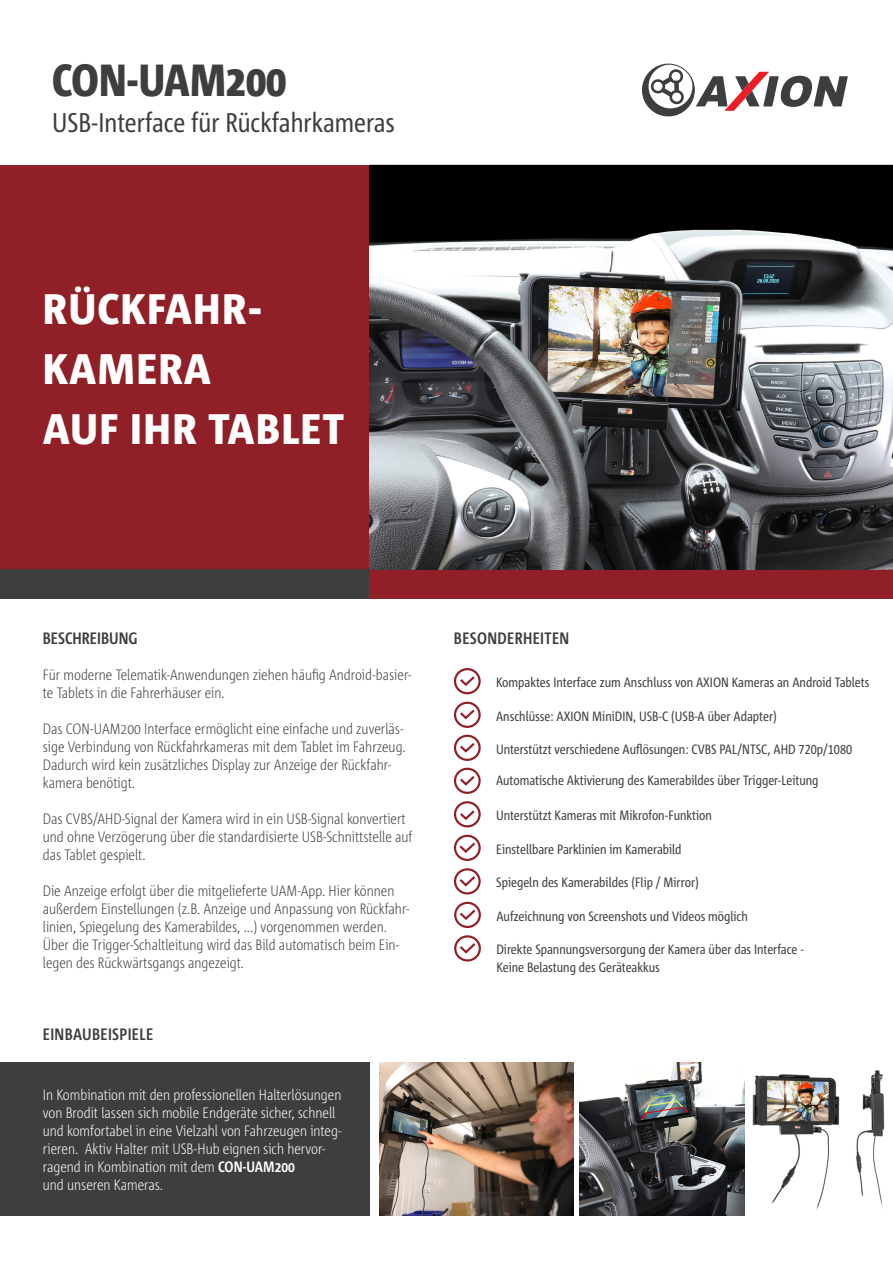
<style>
.page{position:relative;width:893px;height:1263px;background:#fff}
.page>*{position:absolute;margin:0;border:0;box-sizing:border-box;transform-origin:0 0}
.t1{font:800 45px "Corpid E1 s Cd";color:#3e3e3f}
.t2{font:800 42.6px/60px "Corpid E1 s S Cd";color:#fff}
.t3{font:27px "Corpid E1 s Cd";color:#3e3e3f}
.t4{font:700 16.5px "Corpid E1 s Cd";color:#3e3e3f}
.t5{font:300 15px/18px "Corpid E1 s Cd";color:#3e3e3f}
.t6{font:300 15px/18px "Corpid E1 s Cd";color:#fff}
.t7{font:13.5px/18px "Corpid E1 s Cd";color:#3e3e3f}
.s1{font-weight:700}
</style>
<div class="page">
<svg style="left:642px;top:64px;width:206px;height:52px"></svg>
<div style="left:0;top:165px;width:370px;height:404px;background:#911f27"></div>
<div style="left:0;top:569px;width:370px;height:29px;background:#3e3e3f"></div>
<div style="left:370px;top:569px;width:523px;height:29px;background:#911f27"></div>
<div style="left:0;top:1062px;width:370px;height:154px;background:#3e3e3f"></div>
<div style="left:454px;top:668px;width:27px;height:26px;border:2px solid #911f27;border-radius:50%"></div>
<svg style="left:458px;top:674px;width:19px;height:12px"></svg>
<div style="left:454px;top:702px;width:27px;height:26px;border:2px solid #911f27;border-radius:50%"></div>
<svg style="left:458px;top:707px;width:19px;height:14px"></svg>
<div style="left:454px;top:735px;width:27px;height:26px;border:2px solid #911f27;border-radius:50%"></div>
<svg style="left:458px;top:741px;width:19px;height:13px"></svg>
<div style="left:454px;top:768px;width:27px;height:26px;border:2px solid #911f27;border-radius:50%"></div>
<svg style="left:458px;top:774px;width:19px;height:13px"></svg>
<div style="left:454px;top:801px;width:27px;height:26px;border:2px solid #911f27;border-radius:50%"></div>
<svg style="left:458px;top:808px;width:19px;height:14px"></svg>
<div style="left:454px;top:835px;width:27px;height:26px;border:2px solid #911f27;border-radius:50%"></div>
<svg style="left:457px;top:840px;width:21px;height:14px"></svg>
<div style="left:454px;top:868px;width:27px;height:26px;border:2px solid #911f27;border-radius:50%"></div>
<svg style="left:457px;top:874px;width:21px;height:14px"></svg>
<div style="left:454px;top:902px;width:27px;height:26px;border:2px solid #911f27;border-radius:50%"></div>
<svg style="left:457px;top:907px;width:21px;height:15px"></svg>
<div style="left:454px;top:935px;width:27px;height:26px;border:2px solid #911f27;border-radius:50%"></div>
<svg style="left:457px;top:941px;width:21px;height:14px"></svg>
<img style="left:370px;top:165px;width:523px;height:405px">
<img style="left:579px;top:1062px;width:165px;height:154px">
<img style="left:379px;top:1062px;width:194px;height:154px">
<img style="left:752px;top:1070px;width:133px;height:140px">
<h1 class="t1" style="left:52px;top:52px;width:236px">CON-UAM200</h1>
<h3 class="t3" style="left:52px;top:105px;width:344px">USB-Interface für Rückfahrkameras</h3>
<h2 class="t2" style="left:43px;top:278px;width:304px">RÜCKFAHR-<br>KAMERA<br>AUF IHR TABLET</h2>
<p class="t4" style="left:43px;top:628px;width:96px">BESCHREIBUNG</p>
<p class="t5" style="left:43px;top:666px;width:370px">Für moderne Telematik-Anwendungen ziehen häufig Android-basier&shy;te Tablets in die Fahrerhäuser ein.</p>
<p class="t5" style="left:43px;top:720px;width:364px">Das CON-UAM200 Interface ermöglicht eine einfache und zuverläs&shy;sige Verbindung von Rückfahrkameras mit dem Tablet im Fahrzeug.<br>Dadurch wird kein zusätzliches Display zur Anzeige der Rückfahr&shy;kamera benötigt.</p>
<p class="t5" style="left:43px;top:810px;width:371px">Das CVBS/AHD-Signal der Kamera wird in ein USB-Signal konvertiert und ohne Verzögerung über die standardisierte USB-Schnittstelle auf das Tablet gespielt.</p>
<p class="t5" style="left:43px;top:882px;width:368px">Die Anzeige erfolgt über die mitgelieferte UAM-App. Hier können außerdem Einstellungen (z.B. Anzeige und Anpassung von Rückfahr&shy;linien, Spiegelung des Kamerabildes, ...) vorgenommen werden.<br>Über die Trigger-Schaltleitung wird das Bild automatisch beim Ein&shy;legen des Rückwärtsgangs angezeigt.</p>
<p class="t4" style="left:43px;top:1024px;width:112px">EINBAUBEISPIELE</p>
<p class="t6" style="left:43px;top:1085px;width:300px">In Kombination mit den professionellen Halterlösungen von Brodit lassen sich mobile Endgeräte sicher, schnell und komfortabel in eine Vielzahl von Fahrzeugen integ&shy;rieren. Aktiv Halter mit USB-Hub eignen sich hervor&shy;ragend in Kombination mit dem <span class="s1">CON-UAM200<br></span>und unseren Kameras.</p>
<p class="t4" style="left:454px;top:628px;width:117px">BESONDERHEITEN</p>
<p class="t7" style="left:496px;top:673px;width:375px">Kompaktes Interface zum Anschluss von AXION Kameras an Android Tablets</p>
<p class="t7" style="left:496px;top:706px;width:282px">Anschlüsse: AXION MiniDIN, USB-C (USB-A über Adapter)</p>
<p class="t7" style="left:496px;top:739px;width:358px">Unterstützt verschiedene Auflösungen: CVBS PAL/NTSC, AHD 720p/1080</p>
<p class="t7" style="left:496px;top:771px;width:324px">Automatische Aktivierung des Kamerabildes über Trigger-Leitung</p>
<p class="t7" style="left:496px;top:806px;width:217px">Unterstützt Kameras mit Mikrofon-Funktion</p>
<p class="t7" style="left:496px;top:839px;width:187px">Einstellbare Parklinien im Kamerabild</p>
<p class="t7" style="left:496px;top:873px;width:204px">Spiegeln des Kamerabildes (Flip / Mirror)</p>
<p class="t7" style="left:496px;top:907px;width:253px">Aufzeichnung von Screenshots und Videos möglich</p>
<p class="t7" style="left:496px;top:940px;width:309px">Direkte Spannungsversorgung der Kamera über das Interface -<br>Keine Belastung des Geräteakkus</p>
</div>
